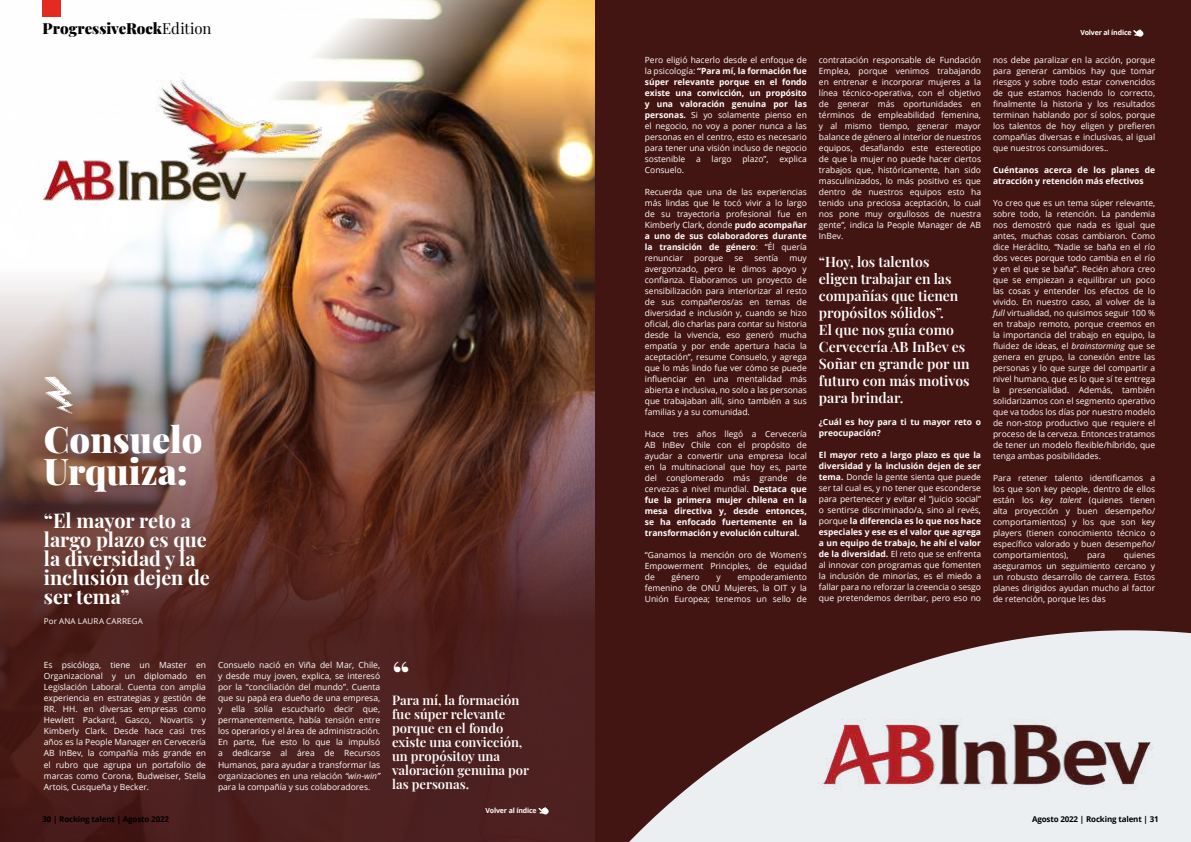
<style>
.page{position:relative;width:1191px;height:842px;background:#fff}
.page>*{position:absolute;margin:0;border:0;box-sizing:border-box;transform-origin:0 0}
.t1{font:600 40px "Playfair Display";color:#fff}
.t2{font:900 35.9px/32.6px "Playfair Display";color:#fff}
.t3{font:700 19.8px/19px "Playfair Display";color:#fff}
.t4{font:900 15px "Playfair Display";color:#020203}
.t5{font:600 14px/17px "Playfair Display";color:#fff}
.t6{font:600 13px/14px "Playfair Display";color:#fff}
.t7{font:8.5px/11px "Open Sans";color:#fff;text-align:justify}
.t8{font:700 8.5px/11px "Open Sans";color:#fff}
.t9{font:700 8px "Open Sans";letter-spacing:-.02em;color:#000}
.t10{font:8px "Open Sans";letter-spacing:.025em;color:#fff}
.t11{font:700 7px "Open Sans";letter-spacing:-.02em;color:#fff}
.s1{font-weight:400}
.s2{font-style:italic}
.s3{font-weight:700}
</style>
<div class="page">
<img style="left:0;top:0;width:595px;height:842px">
<svg style="left:44px;top:376px;width:30px;height:38px"></svg>
<div style="left:595px;top:0;width:596px;height:842px;background:#431512"></div>
<svg style="left:629px;top:630px;width:562px;height:212px;fill:#ebeff2"></svg>
<img style="left:817px;top:719px;width:339px;height:72px">
<svg style="left:538px;top:807px;width:11px;height:8px"></svg>
<svg style="left:1133px;top:29px;width:11px;height:8px"></svg>
<h3 class="t4" style="left:42px;top:16px;width:170px">ProgressiveRock<span class="s1">Edition</span></h3>
<h2 class="t2" style="left:44px;top:420px;width:160px">Consuelo<br>Urquiza:</h2>
<h3 class="t3" style="left:44px;top:509px;width:168px">“El mayor reto a largo plazo es que la diversidad y la inclusión dejen de ser tema”</h3>
<p class="t10" style="left:44px;top:616px;width:101px">Por ANA LAURA CARREGA</p>
<p class="t7" style="left:44px;top:660px;width:164px">Es psicóloga, tiene un Master en Organizacional y un diplomado en Legislación Laboral. Cuenta con amplia experiencia en estrategias y gestión de RR. HH. en diversas empresas como Hewlett Packard, Gasco, Novartis y Kimberly Clark. Desde hace casi tres años es la People Manager en Cervecería AB InBev, la compañía más grande en el rubro que agrupa un portafolio de marcas como Corona, Budweiser, Stella Artois, Cusqueña y Becker.</p>
<p class="t7" style="left:218px;top:660px;width:164px">Consuelo nació en Viña del Mar, Chile, y desde muy joven, explica, se interesó por la “conciliación del mundo”. Cuenta que su papá era dueño de una empresa, y ella solía escucharlo decir que, permanentemente, había tensión entre los operarios y el área de administración.<br>En parte, fue esto lo que la impulsó a dedicarse al área de Recursos Humanos, para ayudar a transformar las organizaciones en una relación <span class="s2">“win-win” </span>para la compañía y sus colaboradores.</p>
<h1 class="t1" style="left:392px;top:645px;width:19px">“</h1>
<h3 class="t6" style="left:392px;top:692px;width:138px">Para mí, la formación fue súper relevante porque en el fondo existe una convicción, un propósitoy una valoración genuina por las personas.</h3>
<p class="t11" style="left:485px;top:805px;width:53px">Volver al índice</p>
<p class="t7" style="left:645px;top:54px;width:164px">Pero eligió hacerlo desde el enfoque de la psicología: <span class="s3">“Para mí, la formación fue súper relevante porque en el fondo existe una convicción, un propósito y una valoración genuina por las personas.</span> Si yo solamente pienso en el negocio, no voy a poner nunca a las personas en el centro, esto es necesario para tener una visión incluso de negocio sostenible</p>
<p class="t7" style="left:696px;top:153px;width:6px">a</p>
<p class="t7" style="left:711px;top:153px;width:22px">largo</p>
<p class="t7" style="left:742px;top:153px;width:28px">plazo”,</p>
<p class="t7" style="left:779px;top:153px;width:29px">explica</p>
<p class="t7" style="left:645px;top:164px;width:41px">Consuelo.</p>
<p class="t7" style="left:645px;top:186px;width:164px">Recuerda que una de las experiencias más lindas que le tocó vivir a lo largo de su trayectoria profesional fue en Kimberly Clark, donde <span class="s3">pudo acompañar a uno de sus colaboradores durante la transición de género</span>: “Él quería renunciar</p>
<p class="t7" style="left:694px;top:252px;width:31px">porque</p>
<p class="t7" style="left:734px;top:252px;width:10px">se</p>
<p class="t7" style="left:754px;top:252px;width:25px">sentía</p>
<p class="t7" style="left:645px;top:252px;width:164px;text-indent:145px">muy avergonzado, pero le dimos apoyo y confianza. Elaboramos un proyecto de sensibilización para interiorizar al resto de sus compañeros/as en temas de diversidad e inclusión y, cuando se hizo oficial, dio charlas para contar su historia desde la vivencia, eso generó mucha empatía y por ende apertura hacia la aceptación”, resume Consuelo, y agrega que lo más lindo fue ver cómo se puede influenciar en una mentalidad más abierta e inclusiva, no solo a las personas que trabajaban allí, sino también a sus familias y a su comunidad.</p>
<p class="t7" style="left:645px;top:428px;width:164px">Hace tres años llegó a Cervecería AB InBev Chile con el propósito de ayudar a convertir una empresa local en la multinacional que hoy es, parte del conglomerado más grande de cervezas a nivel mundial. <span class="s3">Destaca que fue la primera mujer chilena en la mesa directiva y, desde entonces, se ha enfocado fuertemente en la transformación y evolución cultural.</span></p>
<p class="t7" style="left:645px;top:549px;width:164px">“Ganamos la mención oro de Women's Empowerment Principles, de equidad de</p>
<p class="t7" style="left:671px;top:571px;width:30px">género</p>
<p class="t7" style="left:716px;top:571px;width:6px">y</p>
<p class="t7" style="left:645px;top:571px;width:164px;text-indent:93px">empoderamiento femenino de ONU Mujeres, la OIT y la Unión Europea; tenemos un sello de</p>
<p class="t7" style="left:819px;top:54px;width:164px">contratación responsable de Fundación Emplea, porque venimos trabajando en entrenar e incorporar mujeres a la línea técnico-operativa, con el objetivo de generar más oportunidades en términos de empleabilidad femenina, y al mismo tiempo, generar mayor balance de género al interior de nuestros equipos, desafiando este estereotipo de que la mujer no puede hacer ciertos trabajos que, históricamente, han sido masculinizados, lo más positivo es que dentro de nuestros equipos esto ha tenido una preciosa aceptación, lo cual nos pone muy orgullosos de nuestra gente”, indica la People Manager de AB InBev.</p>
<h3 class="t5" style="left:819px;top:252px;width:152px">“Hoy, los talentos eligen trabajar en las compañías que tienen propósitos sólidos”.<br>El que nos guía como<br>Cervecería AB InBev es<br>Soñar en grande por un futuro con más motivos para brindar.</h3>
<p class="t8" style="left:819px;top:416px;width:164px">¿Cuál es hoy para ti tu mayor reto o preocupación?</p>
<p class="t7" style="left:819px;top:449px;width:164px"><span class="s3">El mayor reto a largo plazo es que la diversidad y la inclusión dejen de ser tema.</span> Donde la gente sienta que puede ser tal cual es, y no tener que esconderse para pertenecer y evitar el “juicio social” o sentirse discriminado/a, sino al revés, porque <span class="s3">la diferencia es lo que nos hace especiales y ese es el valor que agrega a un equipo de trabajo, he ahí el valor de la diversidad.</span> El reto que se enfrenta al innovar con programas que fomenten la inclusión de minorías, es el miedo a fallar para no reforzar la creencia o sesgo que pretendemos derribar, pero eso no</p>
<p class="t11" style="left:1080px;top:28px;width:53px">Volver al índice</p>
<p class="t7" style="left:993px;top:54px;width:164px">nos debe paralizar en la acción, porque para generar cambios hay que tomar riesgos y sobre todo estar convencidos de que estamos haciendo lo correcto, finalmente la historia y los resultados terminan hablando por sí solos, porque los talentos de hoy eligen y prefieren compañías diversas e inclusivas, al igual que nuestros consumidores..</p>
<p class="t8" style="left:993px;top:164px;width:164px">Cuéntanos acerca de los planes de atracción y retención más efectivos</p>
<p class="t7" style="left:993px;top:197px;width:164px">Yo creo que es un tema súper relevante, sobre todo, la retención. La pandemia nos demostró que nada es igual que antes, muchas cosas cambiaron. Como dice Heráclito, “Nadie se baña en el río dos veces porque todo cambia en el río y en el que se baña”. Recién ahora creo que se empiezan a equilibrar un poco las cosas y entender los efectos de lo vivido. En nuestro caso, al volver de la <span class="s2">full</span> virtualidad, no quisimos seguir 100 % en trabajo remoto, porque creemos en la importancia del trabajo en equipo, la fluidez de ideas, el <span class="s2">brainstorming</span> que se genera en grupo, la conexión entre las personas y lo que surge del compartir a nivel humano, que es lo que sí te entrega la presencialidad. Además, también solidarizamos con el segmento operativo que va todos los días por nuestro modelo de non-stop productivo que requiere el proceso de la cerveza. Entonces tratamos de tener un modelo flexible/híbrido, que tenga ambas posibilidades.</p>
<p class="t7" style="left:993px;top:472px;width:164px">Para retener talento identificamos a los que son key people, dentro de ellos están los <span class="s2">key talent</span> (quienes tienen alta proyección y buen desempeño/ comportamientos) y los que son key players (tienen conocimiento técnico o específico valorado y buen desempeño/ comportamientos),</p>
<p class="t7" style="left:993px;top:549px;width:164px;text-indent:131px">quienes aseguramos un seguimiento cercano y un robusto desarrollo de carrera. Estos planes dirigidos ayudan mucho al factor de retención, porque les das</p>
<p class="t7" style="left:1087px;top:549px;width:20px">para</p>
<p class="t9" style="left:42px;top:813px;width:128px">30 | Rocking talent | Agosto 2022</p>
<p class="t9" style="left:1032px;top:813px;width:128px">Agosto 2022 | Rocking talent | 31</p>
</div>
